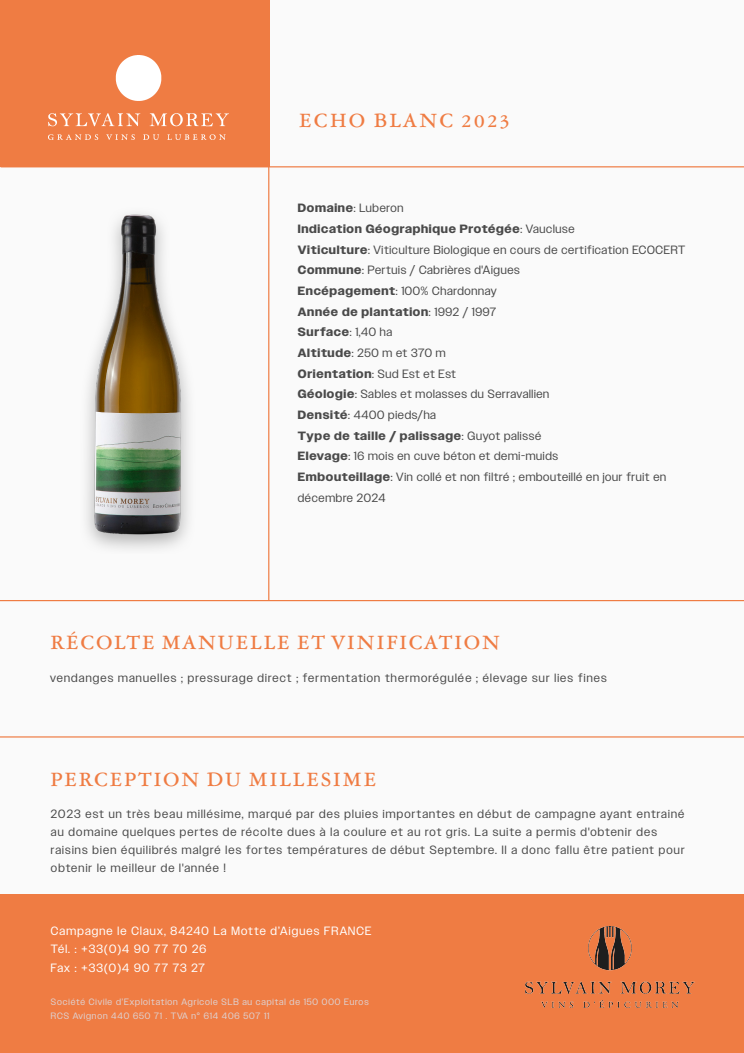
<style>
.page{position:relative;width:744px;height:1053px;background:#fff}
.page>*{position:absolute;margin:0;border:0;box-sizing:border-box;transform-origin:0 0}
.t1{font:18px "Garamond ATF Micro";letter-spacing:.075em;color:#ef7c43}
.t2{font:18px "Garamond ATF Micro";letter-spacing:.1em;color:#ef7c43}
.t3{font:12px/20.6px "Owners";letter-spacing:.06em;color:#4a4a4a}
.t4{font:12px/18px "Owners";letter-spacing:.095em;color:#4a4a4a}
.t5{font:12px/18.5px "Owners";letter-spacing:.1em;color:#fff}
.t6{font:9.2px/14.2px "Owners";letter-spacing:.1em;color:#ded1d1}
.s1{font-weight:700}
</style>
<div class="page">
<div style="left:0;top:0;width:744px;height:1052px;background:#fafafa"></div>
<hr style="left:0;top:599px;width:744px;height:2px;background:#ef7c43">
<div style="left:0;top:0;width:269px;height:167px;background:#ef7c43"></div>
<hr style="left:268px;top:1px;width:1px;height:599px;background:#ef7c43">
<div style="left:0;top:893px;width:744px;height:159px;background:#ef7c43"></div>
<img style="left:86px;top:214px;width:103px;height:335px">
<hr style="left:0;top:736px;width:744px;height:1px;background:#ef7c43">
<hr style="left:1px;top:166px;width:743px;height:1px;background:#ef7c43">
<img style="left:526px;top:926px;width:168px;height:80px">
<img style="left:49px;top:55px;width:180px;height:84px">
<h1 class="t2" style="left:299px;top:107px;width:212px">ECHO BLANC 2023</h1>
<p class="t3" style="left:298px;top:198px;width:389px"><span class="s1">Domaine</span>: Luberon<br><span class="s1">Indication Géographique Protégée</span>: Vaucluse<br><span class="s1">Viticulture</span>: Viticulture Biologique en cours de certification ECOCERT <span class="s1">Commune</span>: Pertuis / Cabrières d'Aigues<br><span class="s1">Encépagement</span>: 100% Chardonnay<br><span class="s1">Année de plantation</span>: 1992 / 1997<br><span class="s1">Surface</span>: 1,40 ha<br><span class="s1">Altitude</span>: 250 m et 370 m<br><span class="s1">Orientation</span>: Sud Est et Est<br><span class="s1">Géologie</span>: Sables et molasses du Serravallien<br><span class="s1">Densité</span>: 4400 pieds/ha<br><span class="s1">Type de taille / palissage</span>: Guyot palissé<br><span class="s1">Elevage</span>: 16 mois en cuve béton et demi-muids<br><span class="s1">Embouteillage</span>: Vin collé et non filtré ; embouteillé en jour fruit en décembre 2024</p>
<h1 class="t1" style="left:50px;top:629px;width:452px">RÉCOLTE MANUELLE ET VINIFICATION</h1>
<p class="t4" style="left:50px;top:668px;width:558px">vendanges manuelles ; pressurage direct ; fermentation thermorégulée ; élevage sur lies fines</p>
<h1 class="t1" style="left:50px;top:765px;width:328px">PERCEPTION DU MILLESIME</h1>
<p class="t4" style="left:51px;top:804px;width:635px">2023 est un très beau millésime, marqué par des pluies importantes en début de campagne ayant entrainé au domaine quelques pertes de récolte dues à la coulure et au rot gris. La suite a permis d'obtenir des raisins bien équilibrés malgré les fortes températures de début Septembre. Il a donc fallu être patient pour obtenir le meilleur de l'année !</p>
<p class="t5" style="left:51px;top:921px;width:322px">Campagne le Claux, 84240 La Motte d’Aigues FRANCE<br>Tél. : +33(0)4 90 77 70 26<br>Fax : +33(0)4 90 77 73 27</p>
<p class="t6" style="left:51px;top:993px;width:319px">Société Civile d’Exploitation Agricole SLB au capital de 150 000 Euros<br>RCS Avignon 440 650 71 . TVA n° 614 406 507 11</p>
</div>
